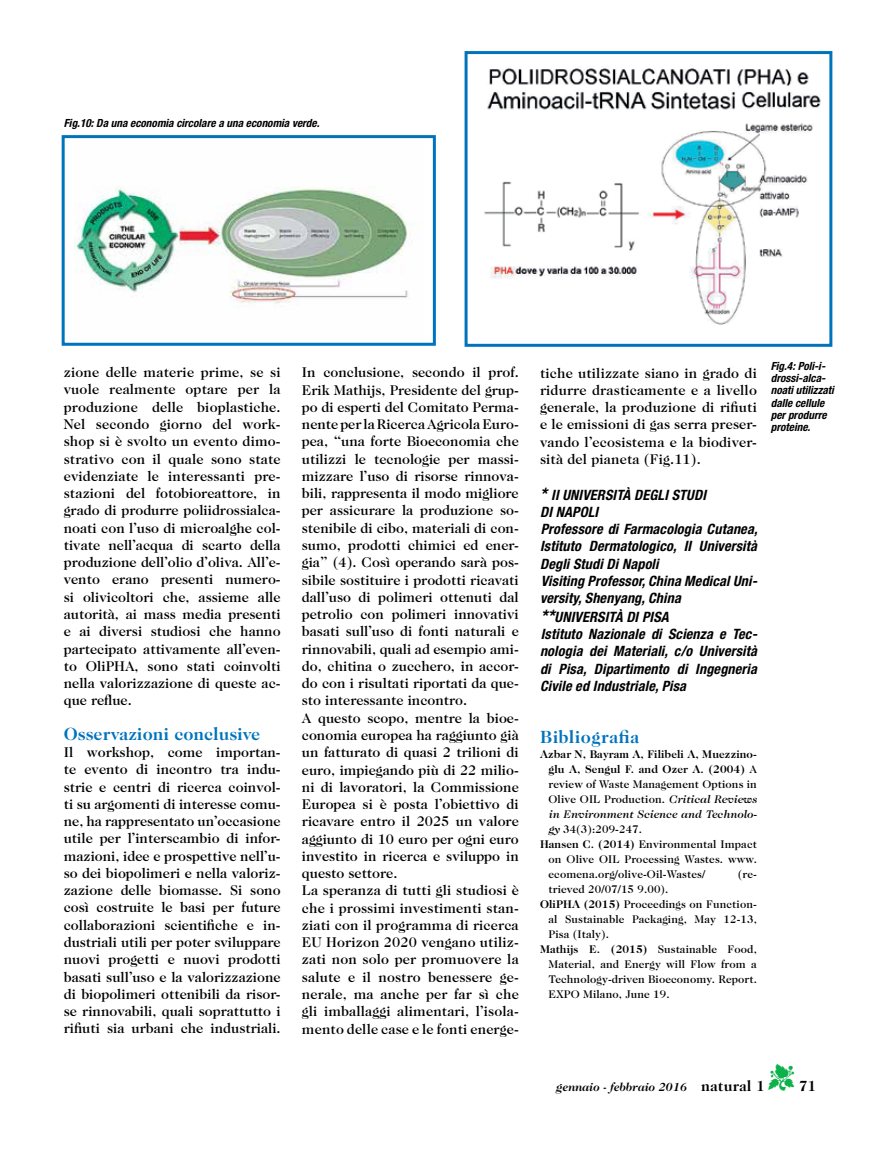
<style>
.page{position:relative;width:893px;height:1149px;background:#fff}
.page>*{position:absolute;margin:0;border:0;box-sizing:border-box;transform-origin:0 0}
.t1{font:700 18px "Caslon 224 IT Cby BT";color:#0073bd}
.t2{font:700 15px "Caslon 224 IT Cby BT";color:#000}
.t3{font:500 14.25px/17.2px "Caslon Two Twenty Four";color:#000;text-align:justify}
.t4{font:italic 700 condensed 14.25px/17.2px "Helvetica Neue LT Std";letter-spacing:.01em;color:#000}
.t5{font:italic 700 12px "Caslon 224 IT Cby BT";color:#000}
.t6{font:500 11.25px "Caslon Two Twenty Four";letter-spacing:.01em;color:#000}
.t7{font:italic 700 condensed 11.25px/12px "Helvetica Neue";color:#000}
.t8{font:700 11.25px "Caslon Two Twenty Four";letter-spacing:.01em;color:#000}
.t9{font:italic 500 11.25px "Caslon Two Twenty Four";letter-spacing:.01em;color:#000}
.s1{font-size:17.25px}
.s2{font-weight:500}
.s3{font-style:italic}
.s4{font-weight:700}
.s5{color:#0db14b}
.s6{font-style:normal;font-size:15px}
</style>
<div class="page">
<img style="left:75px;top:186px;width:339px;height:122px">
<div style="left:62px;top:135px;width:374px;height:210px;border:3px solid #0073bd"></div>
<img style="left:484px;top:68px;width:337px;height:257px">
<div style="left:465px;top:51px;width:367px;height:296px;border:3px solid #0073bd"></div>
<p class="t7" style="left:64px;top:117px;width:257px">Fig.10: Da una economia circolare a una economia verde.</p>
<p class="t3" style="left:64px;top:363px;width:218px">zione delle materie prime, se si vuole realmente optare per la produzione delle bioplastiche.<br>Nel secondo giorno del work&shy;shop si è svolto un evento dimo&shy;strativo con il quale sono state evidenziate le interessanti pre&shy;stazioni del fotobioreattore, in grado di produrre poliidrossialca&shy;noati con l’uso di microalghe col&shy;tivate nell’acqua di scarto della produzione dell’olio d’oliva. All’e&shy;vento erano presenti numero&shy;si olivicoltori che, assieme alle autorità, ai mass media presenti e ai diversi studiosi che hanno partecipato attivamente all’even&shy;to OliPHA, sono stati coinvolti nella valorizzazione di queste ac&shy;que reflue.</p>
<p class="t1" style="left:64px;top:722px;width:198px">Osservazioni conclusive</p>
<p class="t3" style="left:64px;top:743px;width:218px">Il workshop, come importan&shy;te evento di incontro tra indu&shy;strie e centri di ricerca coinvol&shy;ti su argomenti di interesse comu&shy;ne, ha rappresentato un’occasione utile per l’interscambio di infor&shy;mazioni, idee e prospettive nell’u&shy;so dei biopolimeri e nella valoriz&shy;zazione delle biomasse. Si sono così costruite le basi per future collaborazioni scientifiche e in&shy;dustriali utili per poter sviluppare nuovi progetti e nuovi prodotti basati sull’uso e la valorizzazione di biopolimeri ottenibili da risor&shy;se rinnovabili, quali soprattutto i rifiuti sia urbani che industriali.</p>
<p class="t3" style="left:302px;top:363px;width:218px;text-align:left">In conclusione, secondo il prof.<br>Erik Mathijs, Presidente del grup&shy;po di esperti del Comitato Perma&shy;nente per laRicerca Agricola Euro&shy;pea, “una forte Bioeconomia che utilizzi le tecnologie per massi&shy;mizzare l’uso di risorse rinnova&shy;bili, rappresenta il modo migliore per assicurare la produzione so&shy;stenibile di cibo, materiali di con&shy;sumo, prodotti chimici ed ener&shy;gia” (4). Così operando sarà pos&shy;sibile sostituire i prodotti ricavati dall’uso di polimeri ottenuti dal petrolio con polimeri innovativi basati sull’uso di fonti naturali e rinnovabili, quali ad esempio ami&shy;do, chitina o zucchero, in accor&shy;do con i risultati riportati da que&shy;sto interessante incontro.<br>A questo scopo, mentre la bioe&shy;conomia europea ha raggiunto già un fatturato di quasi 2 trilioni di euro, impiegando più di 22 milio&shy;ni di lavoratori, la Commissione Europea si è posta l’obiettivo di ricavare entro il 2025 un valore aggiunto di 10 euro per ogni euro investito in ricerca e sviluppo in questo settore.<br>La speranza di tutti gli studiosi è che i prossimi investimenti stan&shy;ziati con il programma di ricerca EU Horizon 2020 vengano utiliz&shy;zati non solo per promuovere la salute e il nostro benessere ge&shy;nerale, ma anche per far sì che gli imballaggi alimentari, l’isola&shy;mento delle case e le fonti energe-</p>
<p class="t3" style="left:540px;top:364px;width:218px">tiche utilizzate siano in grado di ridurre drasticamente e a livello generale, la produzione di rifiuti e le emissioni di gas serra preser&shy;vando l’ecosistema e la biodiver&shy;sità del pianeta (Fig.11).</p>
<p class="t4" style="left:540px;top:486px;width:219px"><span class="s1">*</span> II UNIVERSITÀ DEGLI STUDI<br>DI NAPOLI<br>Professore di Farmacologia Cutanea,<br>Istituto Dermatologico, II Università<br>Degli Studi Di Napoli<br>Visiting Professor, China Medical Uni&shy;versity, Shenyang, China</p>
<p class="t4" style="left:540px;top:608px;width:219px"><span class="s1">**</span>UNIVERSITÀ DI PISA<br>Istituto Nazionale di Scienza e Tec&shy;nologia dei Materiali, c/o Università di Pisa, Dipartimento di Ingegneria<br>Civile ed Industriale, Pisa</p>
<p class="t1" style="left:540px;top:725px;width:101px">Bibliografia</p>
<p class="t8" style="left:540px;top:747px;width:218px">Azbar N, Bayram A, Filibeli A, Muezzino-</p>
<p class="t8" style="left:549px;top:762px;width:210px">glu A, Sengul F. and Ozer A. (2004) <span class="s2">A</span></p>
<p class="t6" style="left:549px;top:777px;width:210px">review of Waste Management Options in</p>
<p class="t6" style="left:549px;top:792px;width:210px">Olive OIL Production. <span class="s3">Critical Reviews</span></p>
<p class="t9" style="left:549px;top:807px;width:210px">in Environment Science and Technolo-</p>
<p class="t6" style="left:549px;top:822px;width:95px"><span class="s3">gy</span> 34(3):209-247.</p>
<p class="t6" style="left:540px;top:837px;width:218px"><span class="s4">Hansen C. (2014)</span> Environmental Impact</p>
<p class="t6" style="left:549px;top:852px;width:210px">on Olive OIL Processing Wastes. www.</p>
<p class="t6" style="left:549px;top:867px;width:158px">ecomena.org/olive-Oil-Wastes/</p>
<p class="t6" style="left:738px;top:867px;width:21px">(re-</p>
<p class="t6" style="left:549px;top:882px;width:121px">trieved 20/07/15 9.00).</p>
<p class="t6" style="left:540px;top:897px;width:218px"><span class="s4">OliPHA (2015)</span> Proceedings on Function-</p>
<p class="t6" style="left:549px;top:912px;width:210px">al Sustainable Packaging, May 12-13,</p>
<p class="t6" style="left:549px;top:927px;width:62px">Pisa (Italy).</p>
<p class="t6" style="left:540px;top:942px;width:218px"><span class="s4">Mathijs E. (2015)</span> Sustainable Food,</p>
<p class="t6" style="left:549px;top:957px;width:210px">Material, and Energy will Flow from a</p>
<p class="t6" style="left:549px;top:972px;width:210px">Technology-driven Bioeconomy. Report.</p>
<p class="t6" style="left:549px;top:987px;width:123px">EXPO Milano, June 19.</p>
<p class="t7" style="left:771px;top:360px;width:65px">Fig.4: Poli-i&shy;drossi-alca&shy;noati utilizzati dalle cellule per produrre proteine.</p>
<p class="t2" style="left:768px;top:1076px;width:49px"><span class="s5">▼</span> 71</p>
<p class="t5" style="left:557px;top:1079px;width:210px">gennaio - febbraio 2016 <span class="s6">natural 1</span></p>
</div>
